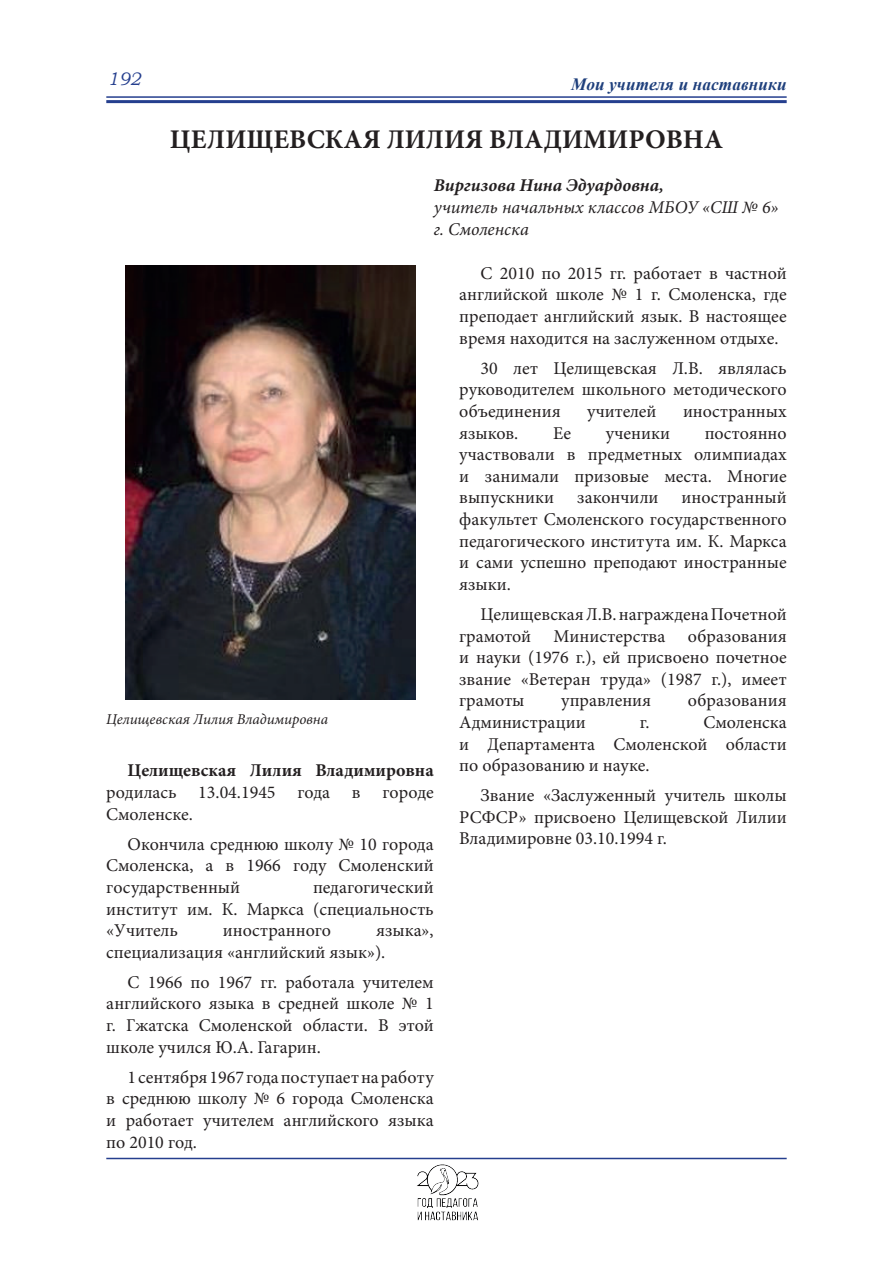
<style>
.page{position:relative;width:893px;height:1263px;background:#fff}
.page>*{position:absolute;margin:0;border:0;box-sizing:border-box;transform-origin:0 0}
.t1{font:700 27px "Minion Pro";color:#231f20}
.t2{font:18px/21.6px "Minion Pro";color:#231f20;text-align:justify}
.t3{font:italic 18px/21.6px "Minion Pro";color:#231f20}
.t4{font:700 18px "Minion Pro";color:#231f20}
.t5{font:italic 700 18px "Minion Pro";color:#231f20}
.t6{font:italic 18px "Bookman Old Style";color:#253f8e}
.t7{font:italic 700 17.25px "Times New Roman";letter-spacing:.005em;color:#1e3f7c}
.t8{font:italic 15px "Minion Pro";color:#231f20}
</style>
<div class="page">
<hr style="left:106px;top:96px;width:681px;height:2px;background:#253f8e">
<hr style="left:106px;top:100px;width:681px;height:3px;background:#253f8e">
<img style="left:383px;top:1159px;width:127px;height:62px">
<hr style="left:106px;top:1158px;width:681px;height:1px;background:#253f8e">
<img style="left:126px;top:266px;width:289px;height:433px">
<p class="t6" style="left:108px;top:66px;width:35px">192</p>
<p class="t7" style="left:571px;top:72px;width:217px">Мои учителя и наставники</p>
<h1 class="t1" style="left:170px;top:121px;width:555px">ЦЕЛИЩЕВСКАЯ ЛИЛИЯ ВЛАДИМИРОВНА</h1>
<p class="t5" style="left:434px;top:173px;width:232px">Виргизова Нина Эдуардовна,</p>
<p class="t3" style="left:434px;top:196px;width:346px">учитель начальных классов МБОУ «СШ № 6» г. Смоленска</p>
<p class="t8" style="left:106px;top:709px;width:223px">Целищевская Лилия Владимировна</p>
<p class="t4" style="left:128px;top:758px;width:308px">Целищевская Лилия Владимировна</p>
<p class="t2" style="left:106px;top:781px;width:329px">родилась 13.04.1945 года в городе<br>Смоленске.</p>
<p class="t2" style="left:106px;top:833px;width:329px;text-indent:21px">Окончила среднюю школу № 10 города Смоленска, а в 1966 году Смоленский государственный</p>
<p class="t2" style="left:106px;top:876px;width:329px;text-indent:207px">педагогический институт им. К. Маркса (специальность «Учитель</p>
<p class="t2" style="left:223px;top:920px;width:110px">иностранного</p>
<p class="t2" style="left:106px;top:920px;width:329px;text-indent:270px">языка», специализация «английский язык»).</p>
<p class="t2" style="left:106px;top:971px;width:329px;text-indent:21px">С 1966 по 1967 гг. работала учителем английского языка в средней школе № 1 г. Гжатска Смоленской области. В этой школе учился Ю.А. Гагарин.</p>
<p class="t2" style="left:106px;top:1066px;width:329px;text-indent:21px">1 сентября 1967 года поступает на работу в среднюю школу № 6 города Смоленска и работает учителем английского языка по 2010 год.</p>
<p class="t2" style="left:459px;top:262px;width:329px;text-indent:21px">С 2010 по 2015 гг. работает в частной английской школе № 1 г. Смоленска, где преподает английский язык. В настоящее время находится на заслуженном отдыхе.</p>
<p class="t2" style="left:459px;top:357px;width:329px;text-indent:21px">30 лет Целищевская Л.В. являлась руководителем школьного методического объединения</p>
<p class="t2" style="left:587px;top:400px;width:71px">учителей</p>
<p class="t2" style="left:683px;top:400px;width:105px">иностранных</p>
<p class="t2" style="left:459px;top:422px;width:61px">языков.</p>
<p class="t2" style="left:553px;top:422px;width:20px">Ее</p>
<p class="t2" style="left:606px;top:422px;width:66px">ученики</p>
<p class="t2" style="left:459px;top:422px;width:329px;text-indent:245px">постоянно участвовали в предметных олимпиадах и занимали призовые места. Многие выпускники</p>
<p class="t2" style="left:459px;top:487px;width:329px;text-indent:222px">иностранный факультет Смоленского государственного педагогического института им. К. Маркса и сами успешно преподают иностранные языки.</p>
<p class="t2" style="left:459px;top:603px;width:329px;text-indent:21px">Целищевская Л.В. награждена Почетной грамотой Министерства образования и науки (1976 г.), ей присвоено почетное звание «Ветеран труда» (1987 г.), имеет грамоты</p>
<p class="t2" style="left:577px;top:487px;width:83px">закончили</p>
<p class="t2" style="left:561px;top:690px;width:92px">управления</p>
<p class="t2" style="left:688px;top:690px;width:100px">образования</p>
<p class="t2" style="left:459px;top:711px;width:128px">Администрации</p>
<p class="t2" style="left:640px;top:711px;width:11px">г.</p>
<p class="t2" style="left:459px;top:711px;width:329px;text-indent:244px">Смоленска и Департамента Смоленской области по образованию и науке.</p>
<p class="t2" style="left:459px;top:785px;width:329px;text-indent:21px">Звание «Заслуженный учитель школы РСФСР» присвоено Целищевской Лилии Владимировне 03.10.1994 г.</p>
</div>
